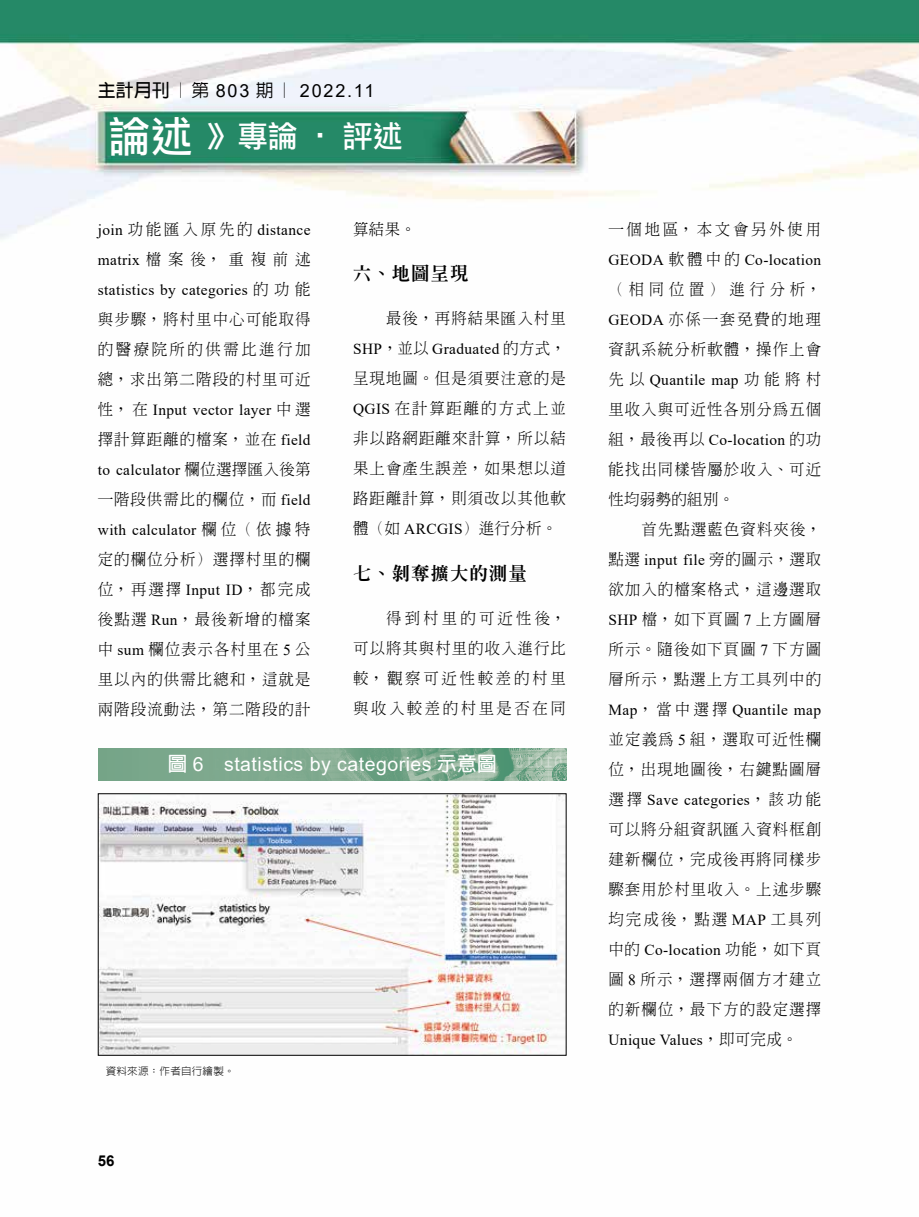
<style>
.page{position:relative;width:919px;height:1217px;background:#fff}
.page>*{position:absolute;margin:0;border:0;box-sizing:border-box;transform-origin:0 0}
.t1{font:30px "DF Li Hei Md WIN BF";color:#fff}
.t2{font:19.5px "Arial";letter-spacing:.025em;color:#fff}
.t3{font:18px "Arial";letter-spacing:.1em;color:#000}
.t4{font:800 18px "Inn Ming";letter-spacing:.08em;color:#000}
.t5{font:300 15.3px/30px "Inn Ming";letter-spacing:.075em;color:#000;text-align:justify}
.t6{font:15.3px "Times New Roman";letter-spacing:.025em;color:#000}
.t7{font:300 15.3px "Inn Ming";letter-spacing:.18em;color:#000}
.t8{font:700 15px "Arial";color:#000}
.t9{font:300 10.5px "Lin Gothic";letter-spacing:.025em;color:#000}
.s1{font-family:"Lin Gothic";font-weight:700}
.s2{font-family:"Lin Gothic";font-weight:500}
.s3{font-size:42px}
.s4{font-family:"Inn Ming";font-weight:300}
.s5{font-family:"Times New Roman";font-weight:400}
</style>
<div class="page">
<img style="left:0;top:0;width:918px;height:1056px">
<img style="left:98px;top:748px;width:468px;height:32px">
<img style="left:100px;top:795px;width:464px;height:258px">
<div style="left:98px;top:793px;width:468px;height:262px;border:1px solid #000"></div>
<p class="t3" style="left:98px;top:78px;width:278px"><span class="s1">主計月刊</span><span class="s2">︱第</span> 803 <span class="s2">期︱</span> 2022.11</p>
<h1 class="t1" style="left:109px;top:121px;width:296px"><span class="s3">論述</span> 》專論 ‧ 評述</h1>
<p class="t6" style="left:98px;top:219px;width:214px">join <span class="s4">功能匯入原先的</span> distance</p>
<p class="t5" style="left:98px;top:244px;width:214px"><span class="s5">matrix</span>檔案後，重複前述</p>
<p class="t6" style="left:98px;top:279px;width:214px">statistics by categories <span class="s4">的功能</span></p>
<p class="t5" style="left:98px;top:304px;width:214px">與步驟，將村里中心可能取得的醫療院所的供需比進行加總，求出第二階段的村里可近</p>
<p class="t6" style="left:98px;top:399px;width:214px"><span class="s4">性，在</span> Input vector layer <span class="s4">中選</span></p>
<p class="t5" style="left:98px;top:424px;width:214px">擇計算距離的檔案，並在 <span class="s5">field</span></p>
<p class="t6" style="left:98px;top:459px;width:214px">to calculator <span class="s4">欄位選擇匯入後第</span></p>
<p class="t5" style="left:98px;top:484px;width:214px">一階段供需比的欄位，而 <span class="s5">field</span></p>
<p class="t6" style="left:98px;top:519px;width:214px">with calculator <span class="s4">欄位（依據特</span></p>
<p class="t5" style="left:98px;top:544px;width:214px">定的欄位分析）選擇村里的欄位，再選擇 <span class="s5">Input ID</span>，都完成後點選 <span class="s5">Run</span>，最後新增的檔案中 <span class="s5">sum</span> 欄位表示各村里在 <span class="s5">5</span> 公里以內的供需比總和，這就是兩階段流動法，第二階段的計</p>
<p class="t2" style="left:168px;top:751px;width:330px"><span class="s1">圖</span> 6 statistics by categories <span class="s1">示意圖</span></p>
<p class="t5" style="left:353px;top:214px;width:64px">算結果。</p>
<p class="t4" style="left:353px;top:264px;width:117px">六、地圖呈現</p>
<p class="t5" style="left:386px;top:303px;width:181px">最後，再將結果匯入村里</p>
<p class="t6" style="left:353px;top:338px;width:214px">SHP<span class="s4">，並以</span> Graduated <span class="s4">的方式，</span></p>
<p class="t5" style="left:353px;top:363px;width:214px">呈現地圖。但是須要注意的是<span class="s5">QGIS</span> 在計算距離的方式上並非以路網距離來計算，所以結果上會產生誤差，如果想以道路距離計算，則須改以其他軟體（如 <span class="s5">ARCGIS</span>）進行分析。</p>
<p class="t4" style="left:353px;top:563px;width:175px">七、剝奪擴大的測量</p>
<p class="t5" style="left:353px;top:602px;width:214px;text-indent:33px">得到村里的可近性後，可以將其與村里的收入進行比較，觀察可近性較差的村里與收入較差的村里是否在同</p>
<p class="t9" style="left:106px;top:1065px;width:130px">資料來源：作者自行繪製。</p>
<p class="t8" style="left:98px;top:1149px;width:18px">56</p>
<p class="t7" style="left:608px;top:221px;width:214px">一個地區，本文會另外使用</p>
<p class="t6" style="left:608px;top:249px;width:214px">GEODA <span class="s4">軟體中的</span> Co-location</p>
<p class="t5" style="left:608px;top:274px;width:214px">（相同位置）進行分析，<span class="s5">GEODA</span> 亦係一套免費的地理資訊系統分析軟體，操作上會</p>
<p class="t6" style="left:608px;top:369px;width:214px"><span class="s4">先以</span> Quantile map <span class="s4">功能將村</span></p>
<p class="t5" style="left:608px;top:394px;width:214px">里收入與可近性各別分為五個</p>
<p class="t6" style="left:608px;top:429px;width:214px"><span class="s4">組，最後再以</span> Co-location <span class="s4">的功</span></p>
<p class="t5" style="left:608px;top:454px;width:214px">能找出同樣皆屬於收入、可近性均弱勢的組別。</p>
<p class="t5" style="left:608px;top:514px;width:214px;text-indent:33px">首先點選藍色資料夾後，點選 <span class="s5">input file</span> 旁的圖示，選取欲加入的檔案格式，這邊選取<span class="s5">SHP</span> 檔，如下頁圖 <span class="s5">7</span> 上方圖層所示。隨後如下頁圖 <span class="s5">7</span> 下方圖層所示，點選上方工具列中的</p>
<p class="t6" style="left:608px;top:699px;width:214px">Map<span class="s4">，當中選擇</span> Quantile map</p>
<p class="t5" style="left:608px;top:724px;width:214px">並定義為 <span class="s5">5</span> 組，選取可近性欄位，出現地圖後，右鍵點圖層</p>
<p class="t6" style="left:608px;top:789px;width:214px"><span class="s4">選擇</span> Save categories<span class="s4">，該功能</span></p>
<p class="t5" style="left:608px;top:814px;width:214px">可以將分組資訊匯入資料框創建新欄位，完成後再將同樣步驟套用於村里收入。上述步驟均完成後，點選 <span class="s5">MAP</span> 工具列</p>
<p class="t6" style="left:608px;top:939px;width:214px"><span class="s4">中的</span> Co-location <span class="s4">功能，如下頁</span></p>
<p class="t5" style="left:608px;top:964px;width:214px">圖 <span class="s5">8</span> 所示，選擇兩個方才建立的新欄位，最下方的設定選擇</p>
<p class="t6" style="left:608px;top:1029px;width:190px">Unique Values<span class="s4">，即可完成。</span></p>
</div>
